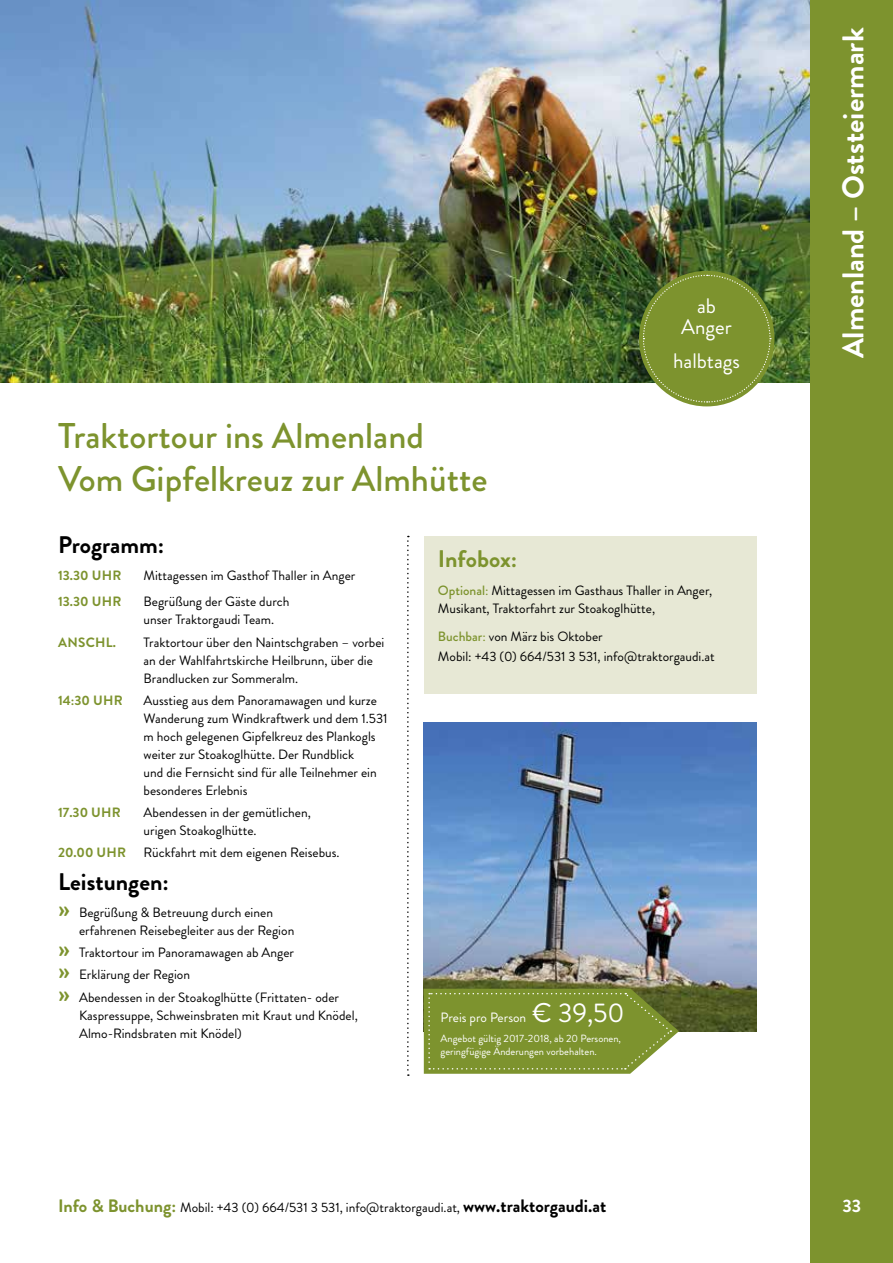
<style>
.page{position:relative;width:893px;height:1263px;background:#fff}
.page>*{position:absolute;margin:0;border:0;box-sizing:border-box;transform-origin:0 0}
.t1{font:500 35.7px/42.9px "Brandon Grotesque";color:#7d932e}
.t2{font:700 30px "Brandon Grotesque";color:#fff}
.t3{font:700 24px "Brandon Grotesque";color:#000}
.t4{font:700 24px "Brandon Grotesque";color:#7d932e}
.t5{font:21px/21px "Brandon Grotesque";color:#fff;text-align:center}
.t6{font:700 18px "Brandon Grotesque";color:#fff}
.t7{font:13.5px/18px "Brandon Grotesque";color:#000}
.t8{font:700 13.5px "Brandon Grotesque";letter-spacing:.02em;color:#7d932e}
.t9{font:13.5px "Brandon Grotesque";color:#fff}
.t10{font:10.5px/13.5px "Brandon Grotesque";color:#fff}
.s1{font-weight:500;font-size:27px;color:#7d932e}
.s2{font-weight:500;color:#7d932e}
.s3{color:#7d932e}
.s4{font-size:27px}
.s5{font-weight:700;font-size:18px;color:#7d932e}
.s6{font-weight:700;font-size:18px}
</style>
<div class="page">
<img style="left:0;top:0;width:811px;height:383px">
<div style="left:811px;top:0;width:82px;height:1263px;background:#7d932e"></div>
<svg style="left:642px;top:274px;width:129px;height:129px;background:#7f943c"></svg>
<svg style="left:407px;top:536px;width:2px;height:540px"></svg>
<div style="left:424px;top:536px;width:333px;height:158px;background:#e7e8d5"></div>
<img style="left:424px;top:723px;width:333px;height:308px">
<svg style="left:424px;top:989px;width:255px;height:85px;background:#829739"></svg>
<h1 class="t1" style="left:58px;top:415px;width:431px">Traktortour ins Almenland<br>Vom Gipfelkreuz zur Almhütte</h1>
<h3 class="t5" style="left:681px;top:296px;width:52px">ab<br>Anger</h3>
<h3 class="t5" style="left:673px;top:351px;width:68px">halbtags</h3>
<h3 class="t3" style="left:58px;top:528px;width:108px">Programm:</h3>
<p class="t8" style="left:58px;top:566px;width:65px">13.30 UHR</p>
<p class="t7" style="left:144px;top:566px;width:213px">Mittagessen im Gasthof Thaller in Anger</p>
<p class="t8" style="left:58px;top:592px;width:65px">13.30 UHR</p>
<p class="t7" style="left:144px;top:593px;width:147px">Begrüßung der Gäste durch unser Traktorgaudi Team.</p>
<p class="t8" style="left:58px;top:632px;width:59px">ANSCHL.</p>
<p class="t7" style="left:144px;top:633px;width:242px">Traktortour über den Naintschgraben – vorbei an der Wahlfahrtskirche Heilbrunn, über die<br>Brandlucken zur Sommeralm.</p>
<p class="t8" style="left:58px;top:691px;width:66px">14:30 UHR</p>
<p class="t7" style="left:144px;top:691px;width:246px">Ausstieg aus dem Panoramawagen und kurze Wanderung zum Windkraftwerk und dem 1.531 m hoch gelegenen Gipfelkreuz des Plankogls weiter zur Stoakoglhütte. Der Rundblick<br>und die Fernsicht sind für alle Teilnehmer ein besonderes Erlebnis</p>
<p class="t8" style="left:58px;top:803px;width:64px">17.30 UHR</p>
<p class="t7" style="left:144px;top:804px;width:169px">Abendessen in der gemütlichen, urigen Stoakoglhütte.</p>
<p class="t8" style="left:58px;top:843px;width:70px">20.00 UHR</p>
<p class="t7" style="left:144px;top:844px;width:197px">Rückfahrt mit dem eigenen Reisebus.</p>
<h3 class="t3" style="left:58px;top:865px;width:112px">Leistungen:</h3>
<p class="t7" style="left:79px;top:903px;width:217px;text-indent:-21px"><span class="s1">»</span> Begrüßung &amp; Betreuung durch einen erfahrenen Reisebegleiter aus der Region</p>
<p class="t7" style="left:58px;top:942px;width:282px;line-height:22.2px"><span class="s1">»</span> Traktortour im Panoramawagen ab Anger<br><span class="s1">»</span> Erklärung der Region<br><span class="s1">»</span> Abendessen in der Stoakoglhütte (Frittaten- oder</p>
<p class="t7" style="left:79px;top:1006px;width:280px">Kaspressuppe, Schweinsbraten mit Kraut und Knödel,<br>Almo-Rindsbraten mit Knödel)</p>
<h3 class="t4" style="left:438px;top:542px;width:81px">Infobox:</h3>
<p class="t7" style="left:438px;top:582px;width:276px"><span class="s2">Optional</span><span class="s3">:</span> Mittagessen im Gasthaus Thaller in Anger,<br>Musikant, Traktorfahrt zur Stoakoglhütte,</p>
<p class="t7" style="left:438px;top:627px;width:278px;line-height:19.5px"><span class="s2">Buchbar</span><span class="s3">:</span> von März bis Oktober<br>Mobil: +43 (0) 664/531 3 531, info@traktorgaudi.at</p>
<p class="t9" style="left:441px;top:1008px;width:186px">Preis pro Person <span class="s4">€ 39,50</span></p>
<p class="t10" style="left:441px;top:1031px;width:182px">Angebot gültig 2017-2018, ab 20 Personen, geringfügige Änderungen vorbehalten.</p>
<h2 class="t2" style="left:832px;top:358px;width:332px;rotate:-90deg">Almenland – Oststeiermark</h2>
<p class="t7" style="left:58px;top:1198px;width:550px"><span class="s5">Info &amp; Buchung:</span> Mobil: +43 (0) 664/531 3 531, info@traktorgaudi.at, <span class="s6">www.traktorgaudi.at</span></p>
<h3 class="t6" style="left:842px;top:1193px;width:20px">33</h3>
</div>
